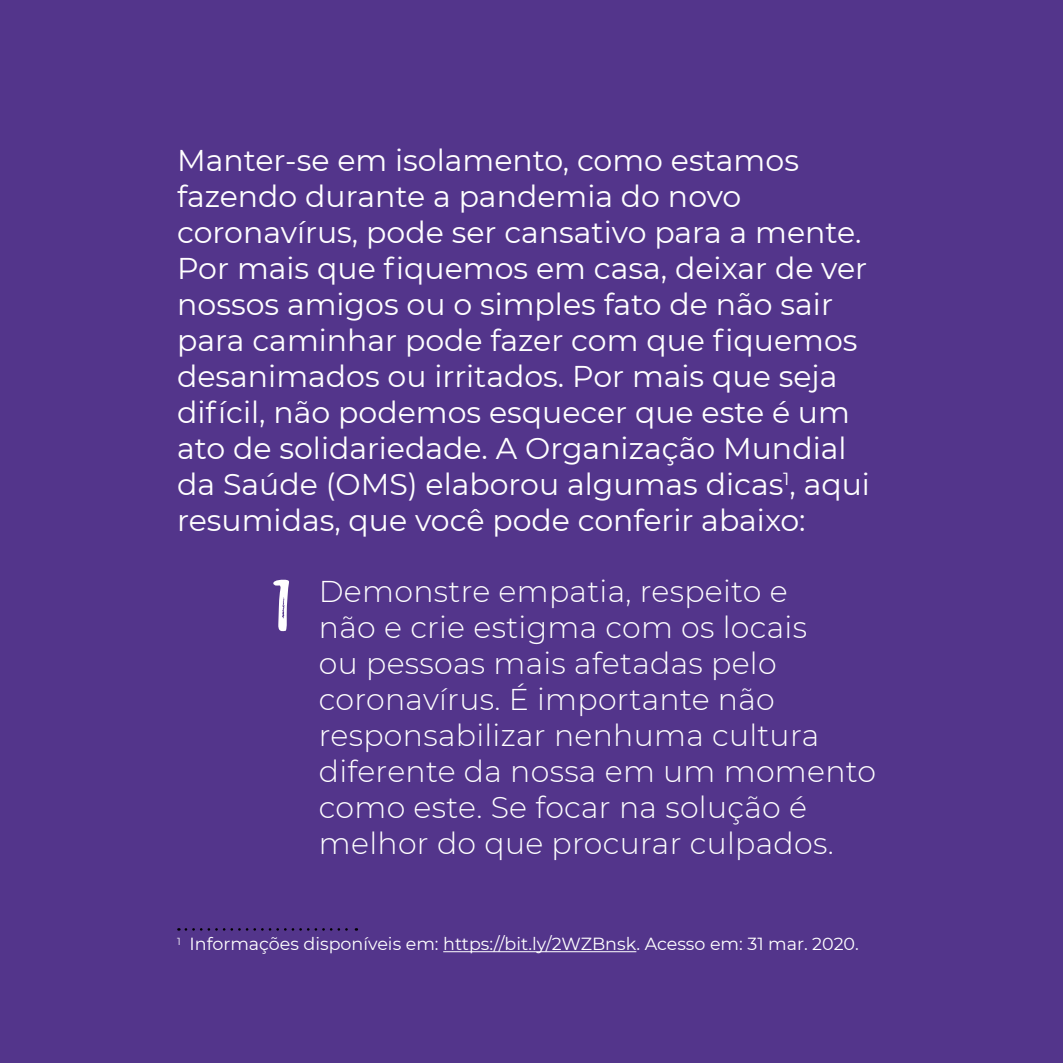
<style>
.page{position:relative;width:1063px;height:1063px;background:#53358b}
.page>*{position:absolute;margin:0;border:0;box-sizing:border-box;transform-origin:0 0}
.t1{font:67.75px "Playlist Caps";color:#fff}
.t2{font:30px/36px "Montserrat";color:#fff}
.t3{font:300 30px/36px "Montserrat";letter-spacing:.01em;color:#fff}
.t4{font:17.5px "Montserrat";color:#fff}
</style>
<div class="page">
<svg style="left:186px;top:928px;width:171px;height:3px"></svg>
<hr style="left:443px;top:951px;width:193px;height:1px;background:#fff">
<p class="t2" style="left:177px;top:141px;width:694px">Manter-se em isolamento, como estamos fazendo durante a pandemia do novo coronavírus, pode ser cansativo para a mente.<br>Por mais que fiquemos em casa, deixar de ver nossos amigos ou o simples fato de não sair para caminhar pode fazer com que fiquemos desanimados ou irritados. Por mais que seja difícil, não podemos esquecer que este é um ato de solidariedade. A Organização Mundial da Saúde (OMS) elaborou algumas dicas<sup>1</sup>, aqui resumidas, que você pode conferir abaixo:</p>
<h1 class="t1" style="left:273px;top:574px;width:21px">1</h1>
<p class="t3" style="left:319px;top:573px;width:559px">Demonstre empatia, respeito e<br>não e crie estigma com os locais<br>ou pessoas mais afetadas pelo coronavírus. É importante não responsabilizar nenhuma cultura diferente da nossa em um momento como este. Se focar na solução é melhor do que procurar culpados.</p>
<p class="t4" style="left:177px;top:932px;width:683px"><sup>1</sup> Informações disponíveis em: https://bit.ly/2WZBnsk. Acesso em: 31 mar. 2020.</p>
</div>
